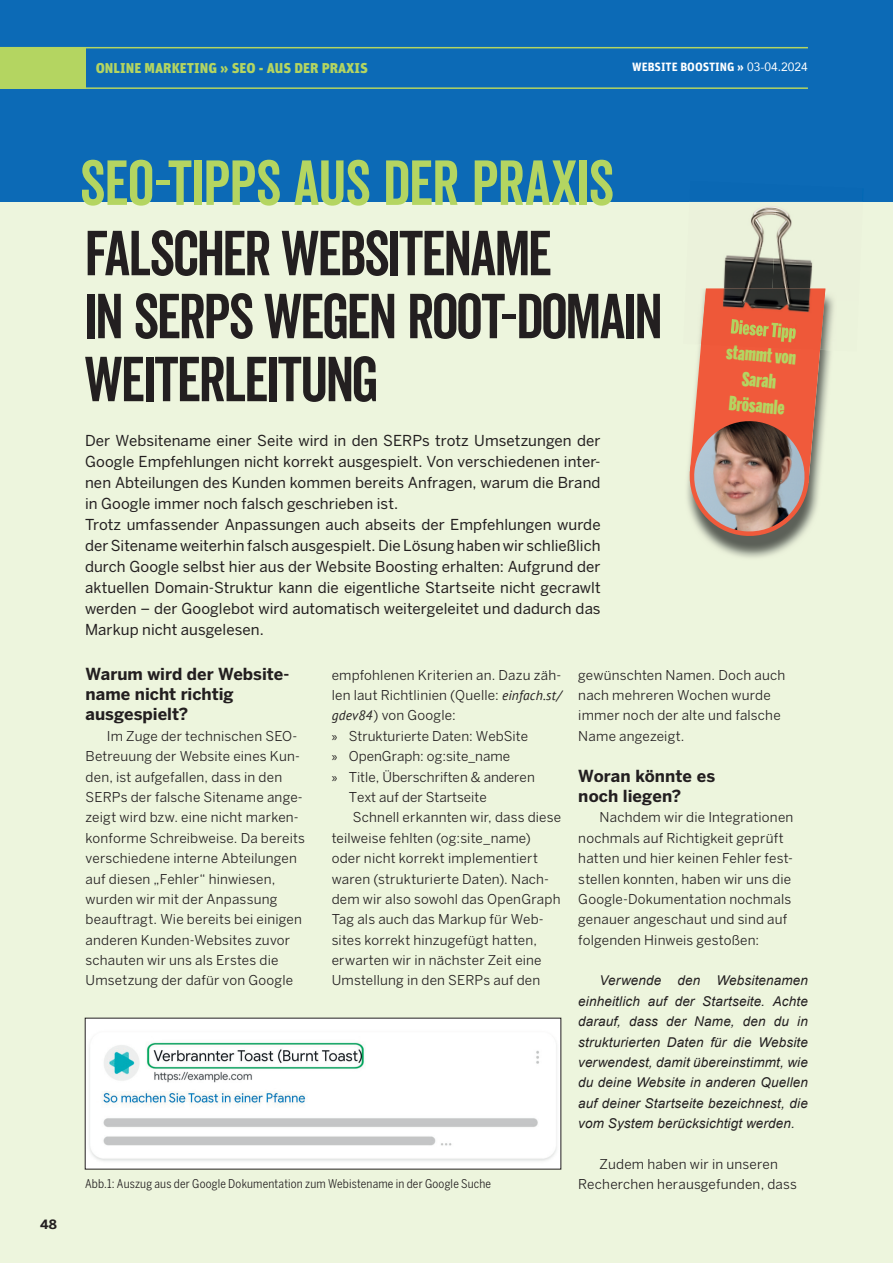
<style>
.page{position:relative;width:893px;height:1263px;background:#edf5dd}
.page>*{position:absolute;margin:0;border:0;box-sizing:border-box;transform-origin:0 0}
.t1{font:61.65px "Veneer Clean";letter-spacing:-.015em;color:#b4d561}
.t2{font:61.5px/63px "Veneer Clean";letter-spacing:-.03em;color:#231f20}
.t3{font:900 ultra-condensed 19.5px/25.5px "Benton Sans";color:#b4d561;text-align:center}
.t4{font:700 16.5px/20.4px "Benton Sans";color:#231f20}
.t5{font:15px/21px "Benton Sans";letter-spacing:.005em;color:#231f20}
.t6{font:900 14.25px "Unit";color:#b4d561}
.t7{font:13.5px/20.4px "Benton Sans";letter-spacing:.015em;color:#231f20}
.t8{font:italic 13.5px/20.4px "Arial";letter-spacing:.01em;color:#231f20;text-align:justify}
.t9{font:700 12.75px "Benton Sans";color:#231f20}
.t10{font:condensed 12px "Benton Sans";letter-spacing:.015em;color:#231f20}
.t11{font:700 12px "Unit";color:#fff}
.s1{font-family:"Avenir";font-weight:400}
.s2{font-family:"PT Sans";font-style:italic}
.s3{font-family:"Myriad Pro"}
</style>
<div class="page">
<div style="left:0;top:0;width:893px;height:202px;background:#0c6ab6"></div>
<div style="left:0;top:47px;width:85px;height:41px;background:#b4d561"></div>
<hr style="left:0;top:47px;width:808px;height:1px;background:#b4d561">
<hr style="left:0;top:87px;width:808px;height:2px;background:#b4d561">
<img style="left:706px;top:351px;width:125px;height:207px">
<svg style="left:687px;top:345px;width:138px;height:193px;background:#c37e6b"></svg>
<img style="left:750px;top:206px;width:24px;height:38px">
<img style="left:774px;top:206px;width:18px;height:42px">
<img style="left:705px;top:244px;width:67px;height:45px">
<img style="left:772px;top:248px;width:54px;height:41px">
<img style="left:699px;top:292px;width:5px;height:53px">
<img style="left:820px;top:289px;width:14px;height:62px">
<img style="left:704px;top:289px;width:121px;height:30px">
<div style="left:701px;top:314px;width:122px;height:36px;background:#ee5839"></div>
<img style="left:730px;top:319px;width:66px;height:24px">
<img style="left:727px;top:345px;width:26px;height:2px">
<div style="left:85px;top:1018px;width:476px;height:151px;background:#fff"></div>
<img style="left:89px;top:1042px;width:468px;height:119px">
<p class="t6" style="left:96px;top:59px;width:274px">ONLINE MARKETING » SEO - AUS DER PRAXIS</p>
<p class="t11" style="left:632px;top:59px;width:177px">WEBSITE BOOSTING » <span class="s1">03-04.2024</span></p>
<p class="t9" style="left:40px;top:1217px;width:18px">48</p>
<h1 class="t1" style="left:80px;top:146px;width:536px">SEO-TIPPS AUS DER PRAXIS</h1>
<h2 class="t2" style="left:85px;top:221px;width:580px">FALSCHER WEBSITENAME<br>IN SERPS WEGEN ROOT-DOMAIN<br>WEITERLEITUNG</h2>
<p class="t5" style="left:85px;top:429px;width:517px">Der Websitename einer Seite wird in den SERPs trotz Umsetzungen der Google Empfehlungen nicht korrekt ausgespielt. Von verschiedenen inter&shy;nen Abteilungen des Kunden kommen bereits Anfragen, warum die Brand in Google immer noch falsch geschrieben ist.<br>Trotz umfassender Anpassungen auch abseits der Empfehlungen wurde der Sitename weiterhin falsch ausgespielt. Die Lösung haben wir schließlich durch Google selbst hier aus der Website Boosting erhalten: Aufgrund der aktuellen Domain-Struktur kann die eigentliche Startseite nicht gecrawlt werden – der Googlebot wird automatisch weitergeleitet und dadurch das Markup nicht ausgelesen.</p>
<h3 class="t3" style="left:728px;top:339px;width:71px;rotate:5deg">stammt von<br>Sarah<br>Brösamle</h3>
<p class="t4" style="left:86px;top:663px;width:205px">Warum wird der Website&shy;name nicht richtig ausgespielt?</p>
<p class="t7" style="left:86px;top:725px;width:221px;text-indent:21px">Im Zuge der technischen SEO-<br>Betreuung der Website eines Kun&shy;den, ist aufgefallen, dass in den<br>SERPs der falsche Sitename ange&shy;zeigt wird bzw. eine nicht marken&shy;konforme Schreibweise. Da bereits verschiedene interne Abteilungen auf diesen „Fehler“ hinwiesen, wurden wir mit der Anpassung beauftragt. Wie bereits bei einigen anderen Kunden-Websites zuvor schauten wir uns als Erstes die<br>Umsetzung der dafür von Google</p>
<p class="t7" style="left:332px;top:664px;width:231px">empfohlenen Kriterien an. Dazu zäh-</p>
<p class="t7" style="left:332px;top:685px;width:231px">len laut Richtlinien (Quelle: <span class="s2">einfach.st/</span></p>
<p class="t7" style="left:332px;top:705px;width:126px"><span class="s2">gdev84</span>) von Google:</p>
<p class="t7" style="left:332px;top:725px;width:198px"><span class="s3">»</span> Strukturierte Daten: WebSite</p>
<p class="t7" style="left:332px;top:746px;width:180px"><span class="s3">»</span> OpenGraph: og:site_name</p>
<p class="t7" style="left:332px;top:766px;width:205px"><span class="s3">»</span> Title, Überschriften &amp; anderen</p>
<p class="t7" style="left:349px;top:787px;width:140px">Text auf der Startseite</p>
<p class="t7" style="left:353px;top:807px;width:210px">Schnell erkannten wir, dass diese</p>
<p class="t7" style="left:332px;top:827px;width:201px">teilweise fehlten (og:site_name)</p>
<p class="t7" style="left:332px;top:848px;width:208px">oder nicht korrekt implementiert</p>
<p class="t7" style="left:332px;top:868px;width:219px">waren (strukturierte Daten). Nach-</p>
<p class="t7" style="left:332px;top:889px;width:230px">dem wir also sowohl das OpenGraph</p>
<p class="t7" style="left:332px;top:909px;width:214px">Tag als auch das Markup für Web-</p>
<p class="t7" style="left:332px;top:929px;width:207px">sites korrekt hinzugefügt hatten,</p>
<p class="t7" style="left:332px;top:950px;width:212px">erwarten wir in nächster Zeit eine</p>
<p class="t7" style="left:332px;top:970px;width:210px">Umstellung in den SERPs auf den</p>
<p class="t10" style="left:85px;top:1177px;width:408px">Abb.1: Auszug aus der Google Dokumentation zum Webistename in der Google Suche</p>
<p class="t7" style="left:578px;top:664px;width:209px">gewünschten Namen. Doch auch nach mehreren Wochen wurde immer noch der alte und falsche<br>Name angezeigt.</p>
<p class="t4" style="left:578px;top:765px;width:138px">Woran könnte es noch liegen?</p>
<p class="t7" style="left:578px;top:807px;width:217px;text-indent:21px">Nachdem wir die Integrationen nochmals auf Richtigkeit geprüft hatten und hier keinen Fehler fest&shy;stellen konnten, haben wir uns die<br>Google-Dokumentation nochmals genauer angeschaut und sind auf folgenden Hinweis gestoßen:</p>
<p class="t8" style="left:578px;top:971px;width:231px;text-indent:21px">Verwende den Websitenamen einheitlich auf der Startseite. Achte darauf, dass der Name, den du in strukturierten Daten für die Website verwendest, damit übereinstimmt, wie du deine Website in anderen Quellen auf deiner Startseite bezeichnest, die vom System berücksichtigt werden.</p>
<p class="t7" style="left:578px;top:1154px;width:220px;text-align:center">Zudem haben wir in unseren<br>Recherchen herausgefunden, dass</p>
</div>
